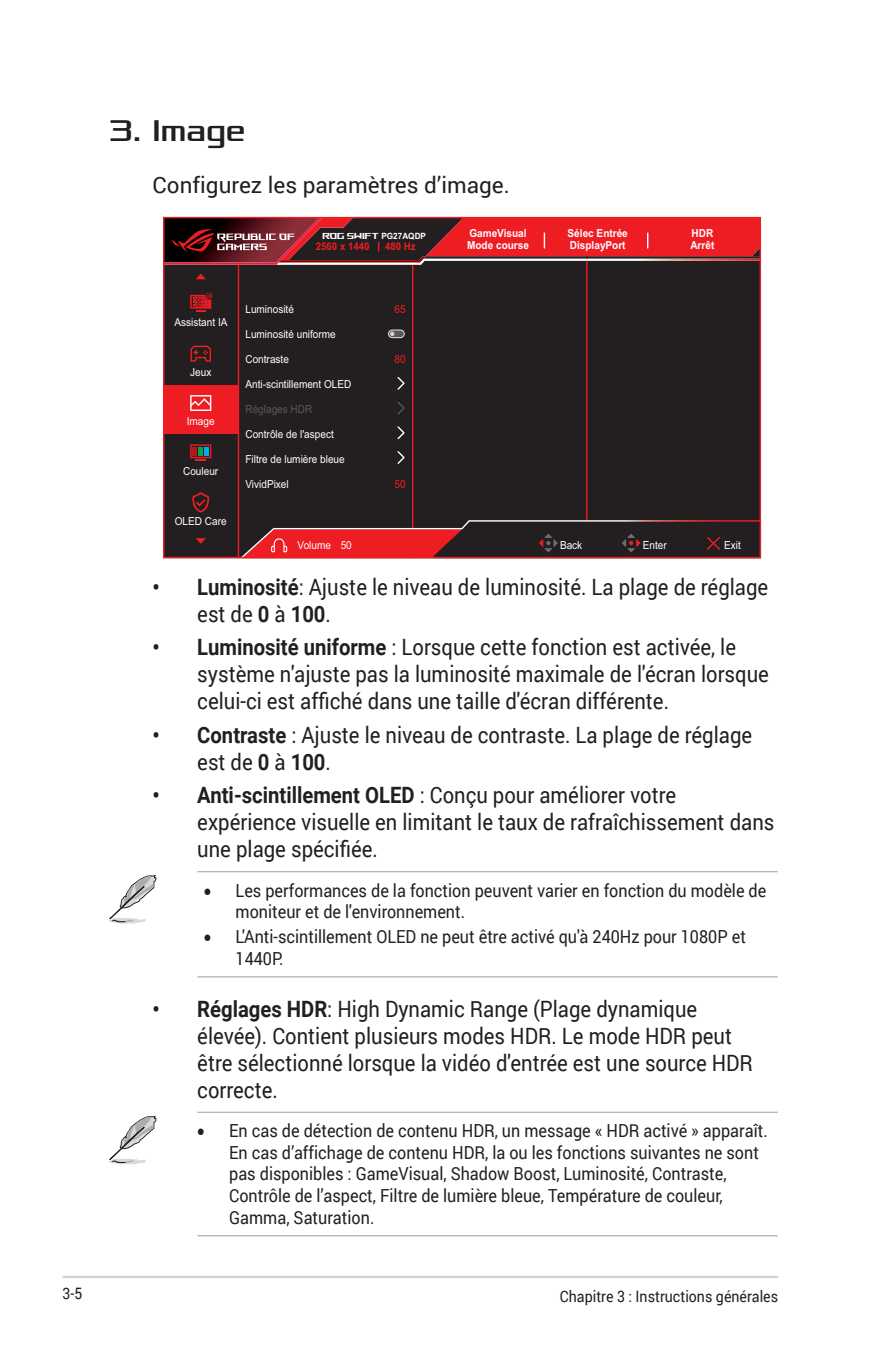
<style>
.page{position:relative;width:893px;height:1346px;background:#fff}
.page>*{position:absolute;margin:0;border:0;box-sizing:border-box;transform-origin:0 0}
.Heading_3{font:31.5px "Xolonium";color:#231f20;scale:.9 1}
.Body_Text_Indent{font:22.5px/27px "Roboto";color:#231f20;scale:.9 1}
.Body_Text_Indent-2{font:22.5px "Roboto";color:#231f20}
.t1{font:18px/21.6px "Roboto";color:#231f20;scale:.9 1}
.t2{font:15.75px "Roboto";color:#231f20;scale:.9 1}
.t3{font:11.03px "Arial";color:#fff;scale:.91 1}
.t4{font:700 11.03px "Arial";color:#fff;scale:.91 1}
.t5{font:11.03px "Arial";color:#57585a;scale:.91 1}
.t6{font:11.03px "Arial";color:#ee1d23;scale:.91 1}
.t7{font:700 10.58px "Arial";color:#ee1d23;scale:.91 1}
.t8{font:8.55px "ROG Fonts";color:#fff;scale:.95 1}
.s1{font-family:"Arial";font-weight:700}
.s2{font-weight:700}
</style>
<div class="page">
<hr style="left:63px;top:1276px;width:715px;height:2px;background:#d1d2d4">
<div style="left:163px;top:265px;width:598px;height:293px;background:#231f20"></div>
<svg style="left:240px;top:520px;width:521px;height:38px;background:#682628"></svg>
<svg style="left:163px;top:217px;width:598px;height:48px;background:#99272c"></svg>
<hr style="left:197px;top:871px;width:581px;height:1px;background:#a8a9ad">
<hr style="left:197px;top:976px;width:581px;height:1px;background:#a8a9ad">
<svg style="left:109px;top:875px;width:47px;height:49px"></svg>
<hr style="left:197px;top:1112px;width:581px;height:1px;background:#a8a9ad">
<hr style="left:197px;top:1235px;width:581px;height:1px;background:#a8a9ad">
<svg style="left:109px;top:1115px;width:47px;height:49px"></svg>
<p class="Heading_3" style="left:108px;top:113px;width:155px">3. Image</p>
<p class="Body_Text_Indent-2" style="left:153px;top:169px;width:359px">Configurez les paramètres d’image.</p>
<p class="t4" style="left:469px;top:226px;width:64px">GameVisual</p>
<p class="t8" style="left:322px;top:231px;width:111px">ROG SWIFT <span class="s1">PG27AQDP</span></p>
<p class="t7" style="left:316px;top:239px;width:61px">2560 x 1440</p>
<p class="t7" style="left:385px;top:239px;width:35px">480 Hz</p>
<p class="t4" style="left:467px;top:238px;width:70px">Mode course</p>
<p class="t3" style="left:175px;top:314px;width:60px">Assistant IA</p>
<p class="t3" style="left:190px;top:364px;width:25px">Jeux</p>
<p class="t3" style="left:187px;top:414px;width:32px">Image</p>
<p class="t3" style="left:183px;top:464px;width:40px">Couleur</p>
<p class="t3" style="left:175px;top:514px;width:59px">OLED Care</p>
<p class="t3" style="left:245px;top:301px;width:55px">Luminosité</p>
<p class="t3" style="left:245px;top:326px;width:101px">Luminosité uniforme</p>
<p class="t3" style="left:245px;top:351px;width:49px">Contraste</p>
<p class="t3" style="left:245px;top:376px;width:118px">Anti-scintillement OLED</p>
<p class="t5" style="left:245px;top:401px;width:75px">Réglages HDR</p>
<p class="t3" style="left:245px;top:427px;width:99px">Contrôle de l'aspect</p>
<p class="t3" style="left:245px;top:452px;width:111px">Filtre de lumière bleue</p>
<p class="t3" style="left:245px;top:477px;width:49px">VividPixel</p>
<p class="t6" style="left:395px;top:301px;width:14px">65</p>
<p class="t6" style="left:395px;top:351px;width:14px">80</p>
<p class="t6" style="left:395px;top:477px;width:14px">50</p>
<p class="t4" style="left:568px;top:226px;width:68px">Sélec Entrée</p>
<p class="t4" style="left:570px;top:238px;width:63px">DisplayPort</p>
<p class="t4" style="left:691px;top:226px;width:25px">HDR</p>
<p class="t4" style="left:690px;top:238px;width:28px">Arrêt</p>
<p class="t3" style="left:297px;top:538px;width:61px">Volume 50</p>
<p class="t3" style="left:560px;top:538px;width:26px">Back</p>
<p class="t3" style="left:643px;top:538px;width:28px">Enter</p>
<p class="t3" style="left:724px;top:538px;width:20px">Exit</p>
<p class="Body_Text_Indent" style="left:197px;top:572px;width:636px;text-indent:-45px"><span class="s2">• Luminosité</span>: Ajuste le niveau de luminosité. La plage de réglage est de <span class="s2">0</span> à <span class="s2">100</span>.</p>
<p class="Body_Text_Indent" style="left:197px;top:633px;width:637px;text-indent:-45px"><span class="s2">• Luminosité uniforme</span> : Lorsque cette fonction est activée, le système n'ajuste pas la luminosité maximale de l'écran lorsque celui-ci est affiché dans une taille d'écran différente.</p>
<p class="Body_Text_Indent" style="left:197px;top:720px;width:618px;text-indent:-45px"><span class="s2">• Contraste</span> : Ajuste le niveau de contraste. La plage de réglage est de <span class="s2">0</span> à <span class="s2">100</span>.</p>
<p class="Body_Text_Indent" style="left:197px;top:780px;width:643px;text-indent:-45px"><span class="s2">• Anti-scintillement OLED</span> : Conçu pour améliorer votre expérience visuelle en limitant le taux de rafraîchissement dans une plage spécifiée.</p>
<p class="t1" style="left:236px;top:879px;width:591px;text-indent:-32px">• Les performances de la fonction peuvent varier en fonction du modèle de moniteur et de l'environnement.</p>
<p class="t1" style="left:236px;top:925px;width:569px;text-indent:-32px">• L'Anti-scintillement OLED ne peut être activé qu'à 240Hz pour 1080P et<br>1440P.</p>
<p class="Body_Text_Indent" style="left:197px;top:994px;width:619px;text-indent:-45px"><span class="s2">• Réglages HDR</span>: High Dynamic Range (Plage dynamique élevée). Contient plusieurs modes HDR. Le mode HDR peut être sélectionné lorsque la vidéo d'entrée est une source HDR correcte.</p>
<p class="t1" style="left:229px;top:1119px;width:600px;text-indent:-32px">• En cas de détection de contenu HDR, un message « HDR activé » apparaît.<br>En cas d’affichage de contenu HDR, la ou les fonctions suivantes ne sont pas disponibles : GameVisual, Shadow Boost, Luminosité, Contraste, Contrôle de l’aspect, Filtre de lumière bleue, Température de couleur, Gamma, Saturation.</p>
<p class="t2" style="left:63px;top:1282px;width:24px">3-5</p>
<p class="t2" style="left:560px;top:1285px;width:244px">Chapitre 3 : Instructions générales</p>
</div>
